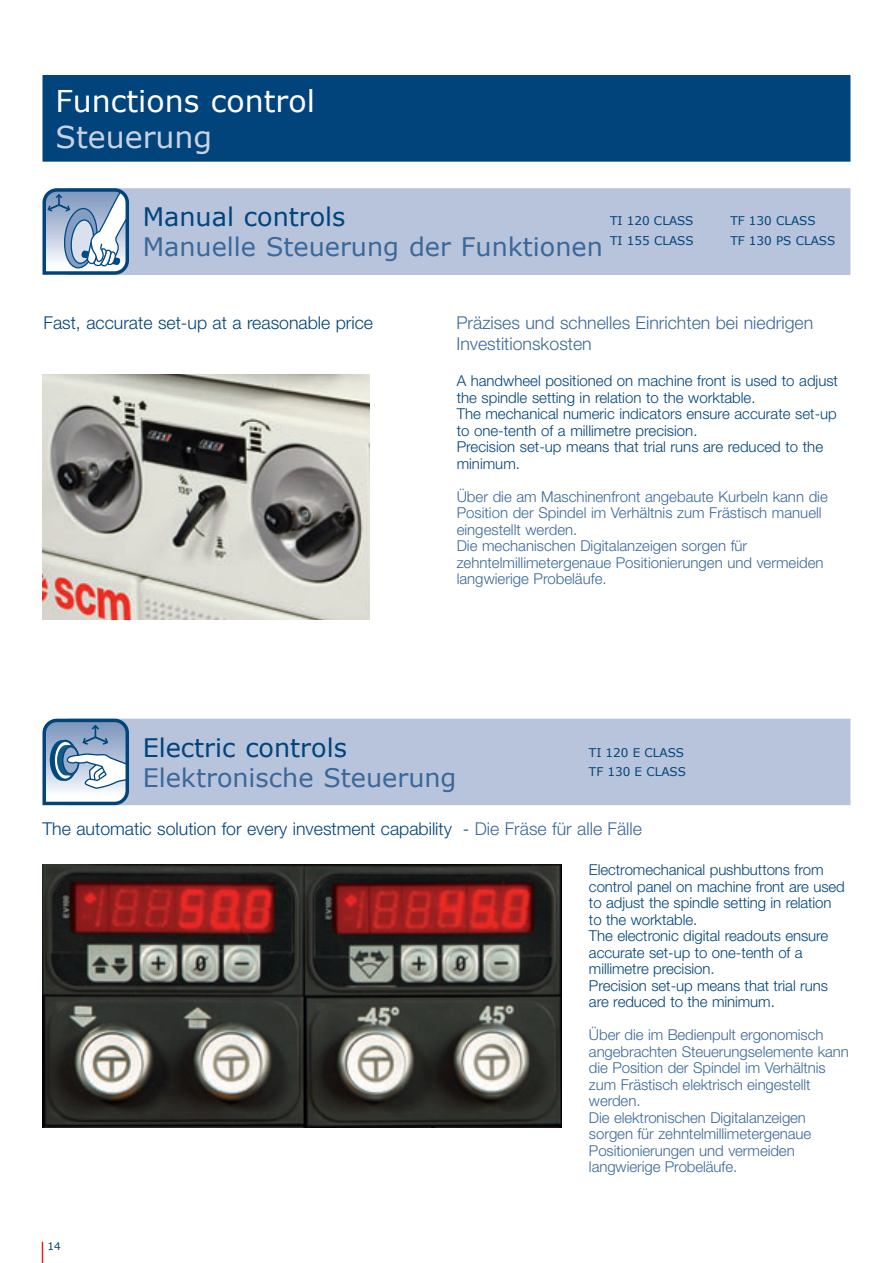
<style>
.page{position:relative;width:893px;height:1263px;background:#fff}
.page>*{position:absolute;margin:0;border:0;box-sizing:border-box;transform-origin:0 0}
.t1{font:30px "Verdana";color:#fff}
.t2{font:30px "Verdana";color:#c9d2e4}
.t3{font:25.5px "Verdana";color:#3b689a}
.t4{font:25.5px "Verdana";color:#00447b}
.t5{font:300 17.7px "Helvetica Neue";color:#00447b}
.t6{font:300 17.7px/21px "Helvetica Neue";color:#3b689a}
.t7{font:300 15px/16.5px "Helvetica Neue";letter-spacing:-.005em;color:#00447b}
.t8{font:300 15px/16.5px "Helvetica Neue";letter-spacing:-.005em;color:#3b689a}
.t9{font:12px/19.5px "Verdana";color:#00447b}
.t10{font:10.5px "Verdana";color:#00447b}
.s1{color:#3b689a}
</style>
<div class="page">
<div style="left:68px;top:189px;width:782px;height:85px;background:#b8c4dc"></div>
<div style="left:68px;top:188px;width:782px;height:87px;border:2px solid #b8c4dc"></div>
<div style="left:68px;top:719px;width:782px;height:85px;background:#b8c4dc"></div>
<div style="left:68px;top:719px;width:782px;height:86px;border:2px solid #b8c4dc"></div>
<div style="left:43px;top:76px;width:807px;height:85px;background:#00447b"></div>
<div style="left:42px;top:75px;width:808px;height:87px;border:2px solid #00447b"></div>
<svg style="left:42px;top:188px;width:89px;height:87px"></svg>
<img style="left:42px;top:864px;width:519px;height:264px">
<svg style="left:42px;top:718px;width:89px;height:88px"></svg>
<svg style="left:42px;top:1242px;width:1px;height:21px"></svg>
<img style="left:42px;top:374px;width:328px;height:245px">
<h1 class="t1" style="left:56px;top:82px;width:261px">Functions control</h1>
<h1 class="t2" style="left:56px;top:118px;width:158px">Steuerung</h1>
<h2 class="t4" style="left:143px;top:201px;width:204px">Manual controls</h2>
<h2 class="t3" style="left:143px;top:231px;width:462px">Manuelle Steuerung der Funktionen</h2>
<p class="t9" style="left:610px;top:211px;width:85px">TI 120 CLASS<br>TI 155 CLASS</p>
<p class="t9" style="left:730px;top:211px;width:106px">TF 130 CLASS<br>TF 130 PS CLASS</p>
<p class="t5" style="left:44px;top:316px;width:331px">Fast, accurate set-up at a reasonable price</p>
<p class="t6" style="left:456px;top:314px;width:358px">Präzises und schnelles Einrichten bei niedrigen<br>Investitionskosten</p>
<p class="t7" style="left:457px;top:374px;width:383px">A handwheel positioned on machine front is used to adjust the spindle setting in relation to the worktable.<br>The mechanical numeric indicators ensure accurate set-up to one-tenth of a millimetre precision.<br>Precision set-up means that trial runs are reduced to the minimum.</p>
<p class="t8" style="left:457px;top:489px;width:373px">Über die am Maschinenfront angebaute Kurbeln kann die Position der Spindel im Verhältnis zum Frästisch manuell eingestellt werden.<br>Die mechanischen Digitalanzeigen sorgen für zehntelmillimetergenaue Positionierungen und vermeiden langwierige Probeläufe.</p>
<h2 class="t4" style="left:143px;top:731px;width:206px">Electric controls</h2>
<h2 class="t3" style="left:143px;top:761px;width:315px">Elektronische Steuerung</h2>
<p class="t9" style="left:589px;top:742px;width:98px">TI 120 E CLASS<br>TF 130 E CLASS</p>
<p class="t5" style="left:42px;top:822px;width:601px">The automatic solution for every investment capability - <span class="s1">Die Fräse für alle Fälle</span></p>
<p class="t7" style="left:589px;top:863px;width:257px">Electromechanical pushbuttons from control panel on machine front are used to adjust the spindle setting in relation to the worktable.<br>The electronic digital readouts ensure accurate set-up to one-tenth of a millimetre precision.<br>Precision set-up means that trial runs are reduced to the minimum.</p>
<p class="t8" style="left:589px;top:1028px;width:261px">Über die im Bedienpult ergonomisch angebrachten Steuerungselemente kann die Position der Spindel im Verhältnis zum Frästisch elektrisch eingestellt werden.<br>Die elektronischen Digitalanzeigen sorgen für zehntelmillimetergenaue<br>Positionierungen und vermeiden langwierige Probeläufe.</p>
<p class="t10" style="left:48px;top:1239px;width:15px">14</p>
</div>
